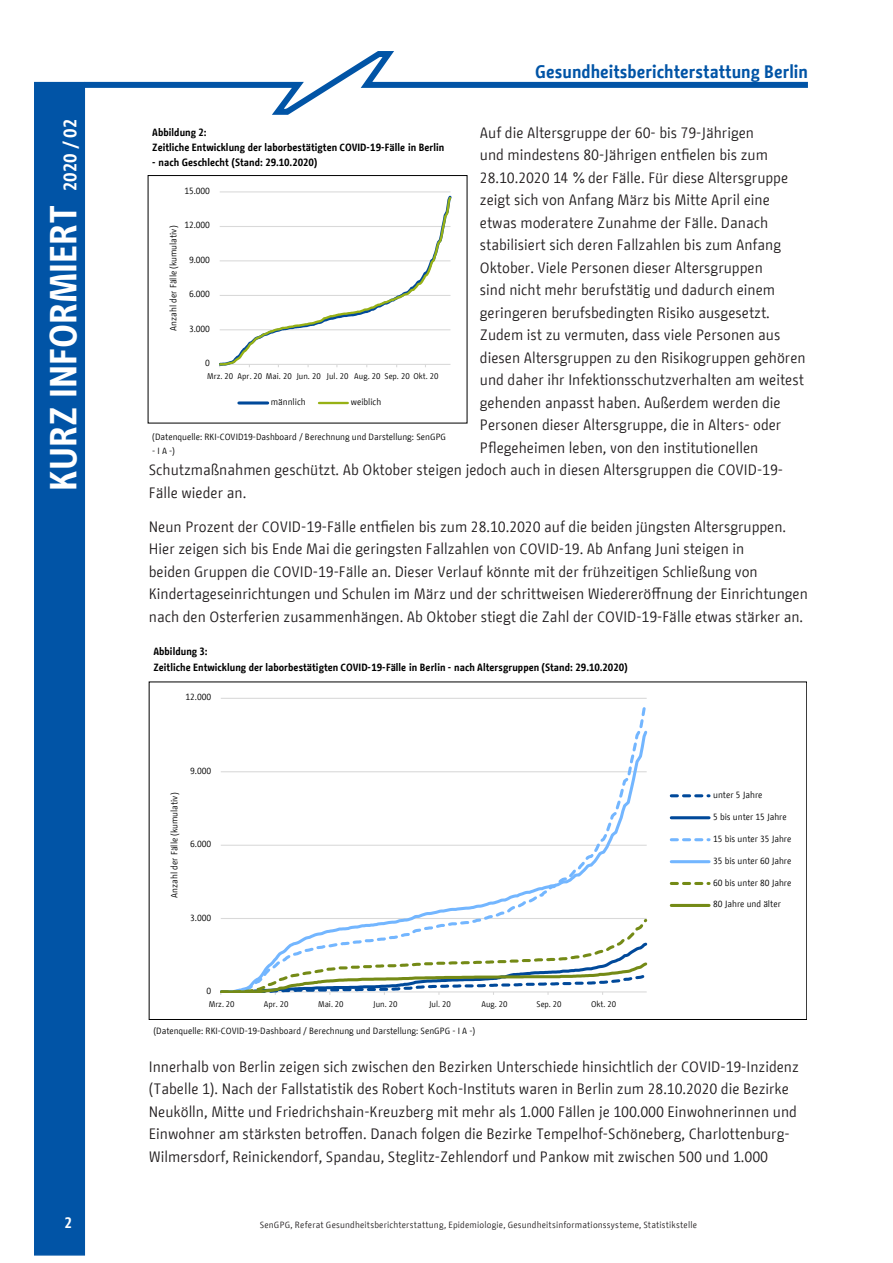
<style>
.page{position:relative;width:893px;height:1263px;background:#fff}
.page>*{position:absolute;margin:0;border:0;box-sizing:border-box;transform-origin:0 0}
.t1{font:700 37.5px "BMF Change";color:#fff}
.t2{font:700 18px "BMF Change";color:#0154a6}
.t3{font:700 18px "BMF Change";color:#fff}
.t4{font:15px/22.5px "BMF Change";color:#231f20}
.t5{font:700 15px "BMF Change";color:#fff}
.t6{font:700 10.5px/15.3px "BMF Change";color:#000}
.t7{font:9px "BMF Change";color:#000}
.t8{font:9px "BMF Change";letter-spacing:.02em;color:#231f20}
.t9{font:8.25px "BMF Change";color:#000}
</style>
<div class="page">
<svg style="left:82px;top:51px;width:726px;height:67px"></svg>
<div style="left:34px;top:82px;width:51px;height:1173px;background:#0154a6"></div>
<hr style="left:220px;top:191px;width:230px;height:1px;background:#d9d9d9">
<svg style="left:219px;top:195px;width:233px;height:172px"></svg>
<hr style="left:239px;top:401px;width:29px;height:3px;background:#00499a">
<hr style="left:319px;top:402px;width:29px;height:2px;background:#97b115">
<hr style="left:221px;top:698px;width:426px;height:1px;background:#d9d9d9">
<svg style="left:221px;top:728px;width:427px;height:188px"></svg>
<svg style="left:220px;top:916px;width:428px;height:79px"></svg>
<svg style="left:671px;top:794px;width:38px;height:3px"></svg>
<hr style="left:671px;top:816px;width:38px;height:3px;background:#00499a">
<svg style="left:671px;top:838px;width:38px;height:3px"></svg>
<hr style="left:671px;top:860px;width:38px;height:3px;background:#73b6ff">
<svg style="left:671px;top:882px;width:38px;height:3px"></svg>
<hr style="left:671px;top:904px;width:38px;height:3px;background:#748a16">
<p class="t3" style="left:57px;top:191px;width:73px;rotate:-90deg">2020 / 02</p>
<h1 class="t1" style="left:37px;top:491px;width:289px;rotate:-90deg">KURZ INFORMIERT</h1>
<p class="t2" style="left:535px;top:59px;width:274px">Gesundheitsberichterstattung Berlin</p>
<p class="t4" style="left:480px;top:121px;width:310px">Auf die Altersgruppe der 60- bis 79-Jährigen<br>und mindestens 80-Jährigen entfielen bis zum 28.10.2020 14 % der Fälle. Für diese Altersgruppe zeigt sich von Anfang März bis Mitte April eine etwas moderatere Zunahme der Fälle. Danach stabilisiert sich deren Fallzahlen bis zum Anfang Oktober. Viele Personen dieser Altersgruppen sind nicht mehr berufstätig und dadurch einem geringeren berufsbedingten Risiko ausgesetzt.</p>
<p class="t4" style="left:480px;top:324px;width:302px">Zudem ist zu vermuten, dass viele Personen aus</p>
<p class="t4" style="left:480px;top:346px;width:327px">diesen Altersgruppen zu den Risikogruppen gehören</p>
<p class="t4" style="left:480px;top:369px;width:326px">und daher ihr Infektionsschutzverhalten am weitest</p>
<p class="t4" style="left:480px;top:391px;width:302px">gehenden anpasst haben. Außerdem werden die</p>
<p class="t4" style="left:480px;top:414px;width:303px">Personen dieser Altersgruppe, die in Alters- oder</p>
<p class="t4" style="left:480px;top:436px;width:280px">Pflegeheimen leben, von den institutionellen</p>
<p class="t4" style="left:149px;top:459px;width:636px">Schutzmaßnahmen geschützt. Ab Oktober steigen jedoch auch in diesen Altersgruppen die COVID-19-</p>
<p class="t4" style="left:149px;top:481px;width:99px">Fälle wieder an.</p>
<p class="t4" style="left:149px;top:515px;width:661px">Neun Prozent der COVID-19-Fälle entfielen bis zum 28.10.2020 auf die beiden jüngsten Altersgruppen.<br>Hier zeigen sich bis Ende Mai die geringsten Fallzahlen von COVID-19. Ab Anfang Juni steigen in<br>beiden Gruppen die COVID-19-Fälle an. Dieser Verlauf könnte mit der frühzeitigen Schließung von Kindertageseinrichtungen und Schulen im März und der schrittweisen Wiedereröffnung der Einrichtungen nach den Osterferien zusammenhängen. Ab Oktober stiegt die Zahl der COVID-19-Fälle etwas stärker an.</p>
<p class="t6" style="left:152px;top:124px;width:294px">Abbildung 2:<br>Zeitliche Entwicklung der laborbestätigten COVID-19-Fälle in Berlin</p>
<p class="t6" style="left:152px;top:155px;width:167px">- nach Geschlecht (Stand: 29.10.2020)</p>
<p class="t7" style="left:184px;top:184px;width:27px">15.000</p>
<p class="t7" style="left:184px;top:219px;width:27px">12.000</p>
<p class="t7" style="left:167px;top:331px;width:107px;rotate:-90deg">Anzahl der Fälle (kumulativ)</p>
<p class="t7" style="left:189px;top:253px;width:22px">9.000</p>
<p class="t7" style="left:189px;top:288px;width:22px">6.000</p>
<p class="t7" style="left:189px;top:322px;width:22px">3.000</p>
<p class="t7" style="left:205px;top:357px;width:6px">0</p>
<p class="t9" style="left:207px;top:370px;width:233px">Mrz. 20 Apr. 20 Mai. 20 Jun. 20 Jul. 20 Aug. 20 Sep. 20 Okt. 20</p>
<p class="t7" style="left:271px;top:395px;width:36px">männlich</p>
<p class="t7" style="left:351px;top:395px;width:32px">weiblich</p>
<p class="t7" style="left:152px;top:431px;width:295px">(Datenquelle: RKI-COVID19-Dashboard / Berechnung und Darstellung: SenGPG</p>
<p class="t7" style="left:152px;top:444px;width:24px">- I A -)</p>
<p class="t6" style="left:153px;top:644px;width:476px">Abbildung 3:<br>Zeitliche Entwicklung der laborbestätigten COVID-19-Fälle in Berlin - nach Altersgruppen (Stand: 29.10.2020)</p>
<p class="t7" style="left:185px;top:691px;width:27px">12.000</p>
<p class="t7" style="left:190px;top:764px;width:22px">9.000</p>
<p class="t7" style="left:168px;top:898px;width:107px;rotate:-90deg">Anzahl der Fälle (kumulativ)</p>
<p class="t7" style="left:713px;top:788px;width:51px">unter 5 Jahre</p>
<p class="t7" style="left:713px;top:810px;width:75px">5 bis unter 15 Jahre</p>
<p class="t7" style="left:713px;top:832px;width:80px">15 bis unter 35 Jahre</p>
<p class="t7" style="left:713px;top:854px;width:80px">35 bis unter 60 Jahre</p>
<p class="t7" style="left:713px;top:876px;width:80px">60 bis unter 80 Jahre</p>
<p class="t7" style="left:713px;top:898px;width:69px">80 Jahre und älter</p>
<p class="t7" style="left:190px;top:838px;width:22px">6.000</p>
<p class="t7" style="left:190px;top:911px;width:22px">3.000</p>
<p class="t7" style="left:206px;top:984px;width:6px">0</p>
<p class="t9" style="left:209px;top:998px;width:27px">Mrz. 20</p>
<p class="t9" style="left:264px;top:998px;width:26px">Apr. 20</p>
<p class="t9" style="left:318px;top:998px;width:27px">Mai. 20</p>
<p class="t9" style="left:373px;top:998px;width:26px">Jun. 20</p>
<p class="t9" style="left:429px;top:998px;width:23px">Jul. 20</p>
<p class="t9" style="left:481px;top:998px;width:27px">Aug. 20</p>
<p class="t9" style="left:536px;top:998px;width:26px">Sep. 20</p>
<p class="t9" style="left:591px;top:998px;width:26px">Okt. 20</p>
<p class="t7" style="left:153px;top:1024px;width:323px">(Datenquelle: RKI-COVID-19-Dashboard / Berechnung und Darstellung: SenGPG - I A -)</p>
<p class="t4" style="left:149px;top:1055px;width:652px">Innerhalb von Berlin zeigen sich zwischen den Bezirken Unterschiede hinsichtlich der COVID-19-Inzidenz (Tabelle 1). Nach der Fallstatistik des Robert Koch-Instituts waren in Berlin zum 28.10.2020 die Bezirke Neukölln, Mitte und Friedrichshain-Kreuzberg mit mehr als 1.000 Fällen je 100.000 Einwohnerinnen und Einwohner am stärksten betroffen. Danach folgen die Bezirke Tempelhof-Schöneberg, Charlottenburg-Wilmersdorf, Reinickendorf, Spandau, Steglitz-Zehlendorf und Pankow mit zwischen 500 und 1.000</p>
<p class="t5" style="left:64px;top:1212px;width:9px">2</p>
<p class="t8" style="left:260px;top:1218px;width:439px">SenGPG, Referat Gesundheitsberichterstattung, Epidemiologie, Gesundheitsinformationssysteme, Statistikstelle</p>
</div>
